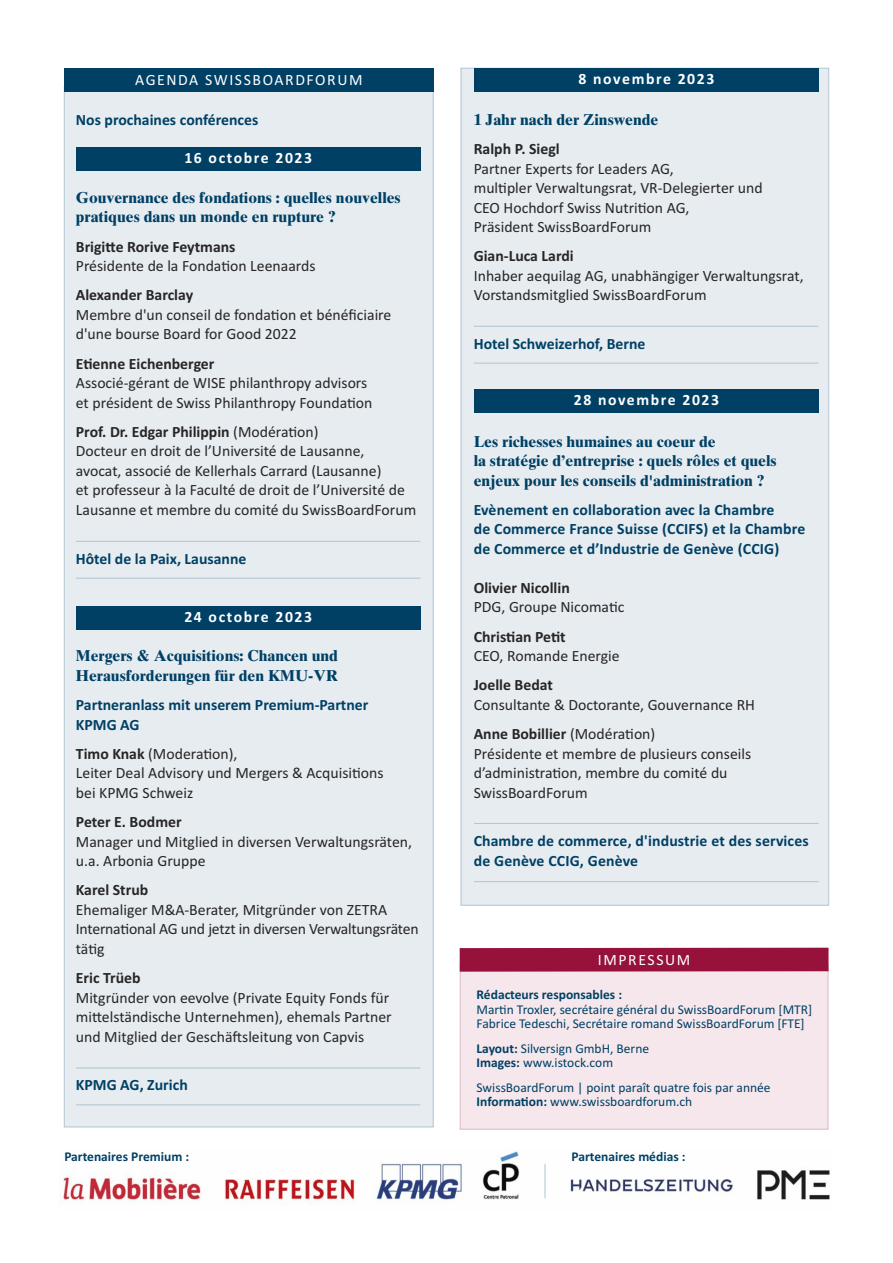
<style>
.page{position:relative;width:893px;height:1263px;background:#fff}
.page>*{position:absolute;margin:0;border:0;box-sizing:border-box;transform-origin:0 0}
.t1{font:15.75px/19.5px "Calibri";color:#272526}
.t2{font:700 15.75px/19.5px "Calibri";color:#004065}
.t3{font:700 15.75px/19.5px "Times Ten";color:#004065}
.t4{font:700 15.75px "Calibri";color:#272526}
.t5{font:700 15.75px "Calibri";letter-spacing:.1em;color:#fff}
.t6{font:15.75px "Calibri";letter-spacing:.1em;color:#fff}
.t7{font:13.5px/14.5px "Calibri";color:#004065}
.t8{font:700 13.5px "Calibri";color:#004065}
.s1{font-weight:700}
</style>
<div class="page">
<div style="left:461px;top:69px;width:367px;height:836px;background:#e6ecf0"></div>
<div style="left:474px;top:68px;width:345px;height:24px;background:#004065"></div>
<div style="left:474px;top:389px;width:345px;height:23px;background:#004065"></div>
<hr style="left:474px;top:363px;width:344px;height:1px;background:#b3c6d1">
<hr style="left:474px;top:326px;width:344px;height:1px;background:#b3c6d1">
<hr style="left:474px;top:881px;width:344px;height:1px;background:#b3c6d1">
<hr style="left:474px;top:823px;width:344px;height:1px;background:#b3c6d1">
<div style="left:65px;top:87px;width:368px;height:1039px;background:#e6ecf0"></div>
<div style="left:64px;top:68px;width:370px;height:24px;background:#004065"></div>
<div style="left:76px;top:148px;width:344px;height:23px;background:#004065"></div>
<div style="left:76px;top:606px;width:344px;height:23px;background:#004065"></div>
<hr style="left:76px;top:578px;width:344px;height:1px;background:#b3c6d1">
<hr style="left:76px;top:541px;width:344px;height:1px;background:#b3c6d1">
<hr style="left:76px;top:1104px;width:344px;height:1px;background:#b3c6d1">
<hr style="left:76px;top:1067px;width:344px;height:1px;background:#b3c6d1">
<div style="left:461px;top:966px;width:366px;height:163px;background:#f5e7eb"></div>
<div style="left:460px;top:965px;width:368px;height:165px;border:1px solid #e0b8c4"></div>
<div style="left:460px;top:948px;width:368px;height:24px;background:#96123b"></div>
<img style="left:59px;top:1151px;width:771px;height:54px">
<hr style="left:544px;top:1164px;width:2px;height:34px;background:#b3c6d1">
<p class="t6" style="left:135px;top:71px;width:229px">AGENDA SWISSBOARDFORUM</p>
<p class="t2" style="left:76px;top:110px;width:184px">Nos prochaines conférences</p>
<p class="t5" style="left:184px;top:149px;width:129px">16 octobre 2023</p>
<p class="t3" style="left:76px;top:190px;width:326px">Gouvernance des fondations : quelles nouvelles pratiques dans un monde en rupture ?</p>
<p class="t4" style="left:76px;top:237px;width:161px">Brigitte Rorive Feytmans</p>
<p class="t1" style="left:76px;top:256px;width:241px">Présidente de la Fondation Leenaards</p>
<p class="t4" style="left:76px;top:286px;width:119px">Alexander Barclay</p>
<p class="t1" style="left:76px;top:305px;width:317px">Membre d'un conseil de fondation et bénéficiaire d'une bourse Board for Good 2022</p>
<p class="t4" style="left:76px;top:354px;width:140px">Etienne Eichenberger</p>
<p class="t1" style="left:76px;top:373px;width:298px">Associé-gérant de WISE philanthropy advisors et président de Swiss Philanthropy Foundation</p>
<p class="t1" style="left:76px;top:422px;width:342px"><span class="s1">Prof. Dr. Edgar Philippin</span> (Modération)<br>Docteur en droit de l’Université de Lausanne,<br>avocat, associé de Kellerhals Carrard (Lausanne)<br>et professeur à la Faculté de droit de l’Université de Lausanne et membre du comité du SwissBoardForum</p>
<p class="t2" style="left:76px;top:548px;width:172px">Hôtel de la Paix, Lausanne</p>
<p class="t5" style="left:184px;top:607px;width:129px">24 octobre 2023</p>
<p class="t3" style="left:76px;top:648px;width:264px">Mergers &amp; Acquisitions: Chancen und<br>Herausforderungen für den KMU-VR</p>
<p class="t2" style="left:76px;top:695px;width:294px">Partneranlass mit unserem Premium-Partner<br>KPMG AG</p>
<p class="t1" style="left:76px;top:743px;width:309px"><span class="s1">Timo Knak</span> (Moderation),<br>Leiter Deal Advisory und Mergers &amp; Acquisitions bei KPMG Schweiz</p>
<p class="t4" style="left:76px;top:812px;width:107px">Peter E. Bodmer</p>
<p class="t1" style="left:76px;top:831px;width:338px">Manager und Mitglied in diversen Verwaltungsräten, u.a. Arbonia Gruppe</p>
<p class="t4" style="left:76px;top:881px;width:74px">Karel Strub</p>
<p class="t1" style="left:76px;top:899px;width:344px">Ehemaliger M&amp;A-Berater, Mitgründer von ZETRA<br>International AG und jetzt in diversen Verwaltungsräten tätig</p>
<p class="t4" style="left:76px;top:968px;width:66px">Eric Trüeb</p>
<p class="t1" style="left:76px;top:987px;width:317px">Mitgründer von eevolve (Private Equity Fonds für mittelständische Unternehmen), ehemals Partner und Mitglied der Geschäftsleitung von Capvis</p>
<p class="t2" style="left:76px;top:1075px;width:113px">KPMG AG, Zurich</p>
<p class="t5" style="left:579px;top:70px;width:137px">8 novembre 2023</p>
<p class="t3" style="left:474px;top:112px;width:186px">1 Jahr nach der Zinswende</p>
<p class="t4" style="left:474px;top:139px;width:87px">Ralph P. Siegl</p>
<p class="t1" style="left:474px;top:158px;width:291px">Partner Experts for Leaders AG,<br>multipler Verwaltungsrat, VR-Delegierter und CEO Hochdorf Swiss Nutrition AG,<br>Präsident SwissBoardForum</p>
<p class="t4" style="left:474px;top:247px;width:102px">Gian-Luca Lardi</p>
<p class="t1" style="left:474px;top:266px;width:331px">Inhaber aequilag AG, unabhängiger Verwaltungsrat,<br>Vorstandsmitglied SwissBoardForum</p>
<p class="t2" style="left:474px;top:334px;width:173px">Hotel Schweizerhof, Berne</p>
<p class="t5" style="left:574px;top:390px;width:147px">28 novembre 2023</p>
<p class="t3" style="left:474px;top:433px;width:304px">Les richesses humaines au coeur de<br>la stratégie d’entreprise : quels rôles et quels enjeux pour les conseils d'administration ?</p>
<p class="t2" style="left:474px;top:500px;width:333px">Evènement en collaboration avec la Chambre<br>de Commerce France Suisse (CCIFS) et la Chambre de Commerce et d’Industrie de Genève (CCIG)</p>
<p class="t4" style="left:474px;top:578px;width:98px">Olivier Nicollin</p>
<p class="t1" style="left:474px;top:597px;width:152px">PDG, Groupe Nicomatic</p>
<p class="t4" style="left:474px;top:627px;width:94px">Christian Petit</p>
<p class="t1" style="left:474px;top:646px;width:147px">CEO, Romande Energie</p>
<p class="t4" style="left:474px;top:676px;width:81px">Joelle Bedat</p>
<p class="t1" style="left:474px;top:690px;width:283px;line-height:29.2px">Consultante &amp; Doctorante, Gouvernance RH<br><span class="s1">Anne Bobillier</span> (Modération)</p>
<p class="t1" style="left:474px;top:743px;width:279px">Présidente et membre de plusieurs conseils d’administration, membre du comité du<br>SwissBoardForum</p>
<p class="t2" style="left:474px;top:831px;width:336px">Chambre de commerce, d'industrie et des services de Genève CCIG, Genève</p>
<p class="t6" style="left:598px;top:950px;width:94px">IMPRESSUM</p>
<p class="t8" style="left:477px;top:986px;width:147px">Rédacteurs responsables :</p>
<p class="t7" style="left:477px;top:1002px;width:337px">Martin Troxler, secrétaire général du SwissBoardForum [MTR]<br>Fabrice Tedeschi, Secrétaire romand SwissBoardForum [FTE]</p>
<p class="t7" style="left:477px;top:1041px;width:174px"><span class="s1">Layout:</span> Silversign GmbH, Berne<br><span class="s1">Images:</span> www.istock.com</p>
<p class="t7" style="left:477px;top:1080px;width:296px">SwissBoardForum | point paraît quatre fois par année<br><span class="s1">Information:</span> www.swissboardforum.ch</p>
<p class="t8" style="left:64px;top:1149px;width:126px">Partenaires Premium :</p>
<p class="t8" style="left:571px;top:1148px;width:115px">Partenaires médias :</p>
</div>
